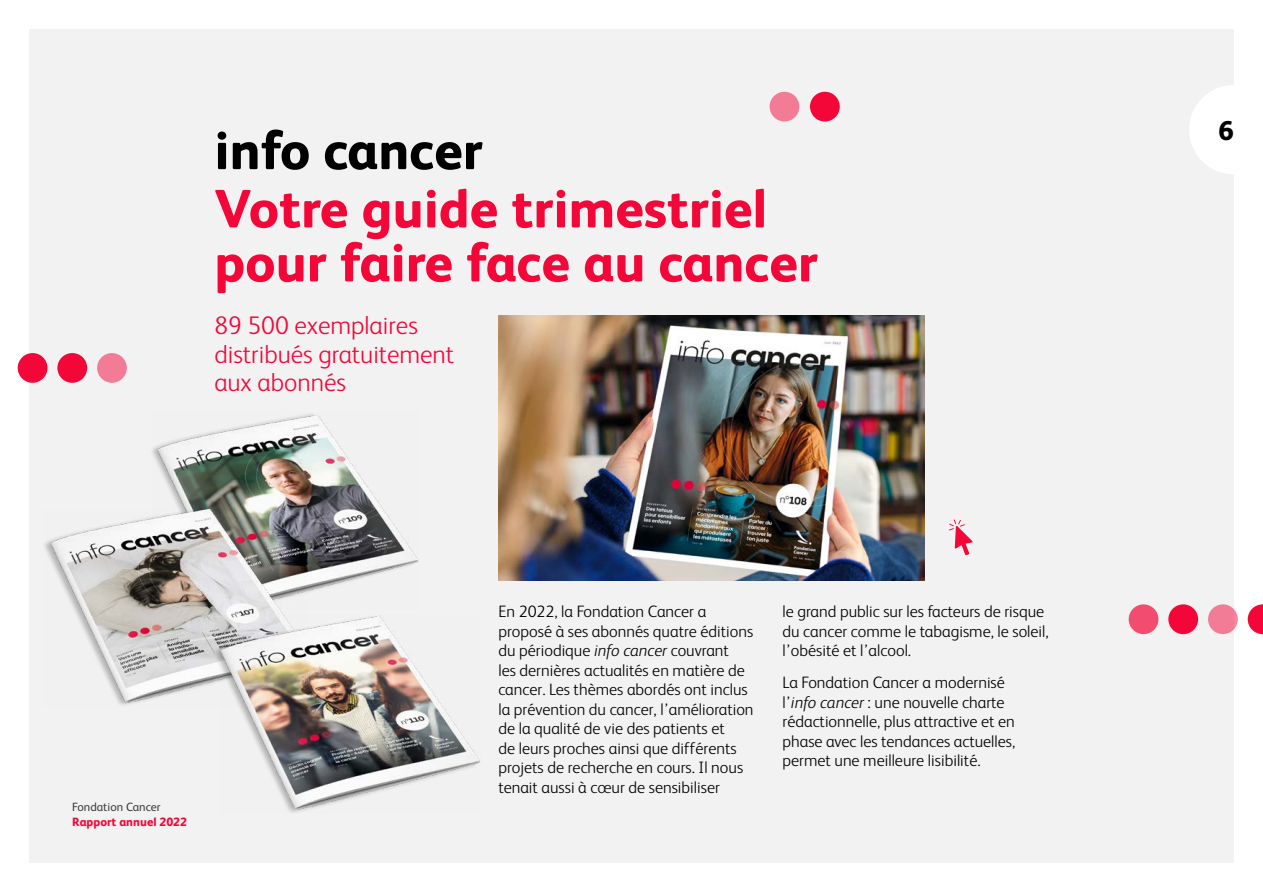
<style>
.page{position:relative;width:1263px;height:893px;background:#fff}
.page>*{position:absolute;margin:0;border:0;box-sizing:border-box;transform-origin:0 0}
.t1{font:800 54px/54px "FS Albert";color:#f20738}
.t2{font:800 54px "FS Albert";color:#000}
.t3{font:800 27px "FS Albert";color:#000}
.t4{font:300 25.5px/28.5px "FS Albert";color:#f20738}
.t5{font:300 16.5px/19.5px "FS Albert";color:#000}
.t6{font:800 12px "FS Albert";color:#f20738}
.t7{font:12px "FS Albert";color:#3c3c3b}
.s1{font-style:italic}
</style>
<div class="page">
<div style="left:30px;top:30px;width:1204px;height:833px;background:#f2f2f2"></div>
<div style="left:57px;top:353px;width:30px;height:30px;background:#f20738;border-radius:50%"></div>
<div style="left:97px;top:353px;width:30px;height:30px;background:#f27c95;border-radius:50%"></div>
<div style="left:18px;top:353px;width:29px;height:30px;background:#f20738;border-radius:50%"></div>
<div style="left:1168px;top:604px;width:30px;height:30px;background:#f20738;border-radius:50%"></div>
<div style="left:1208px;top:604px;width:30px;height:30px;background:#f27c95;border-radius:50%"></div>
<div style="left:1129px;top:604px;width:29px;height:30px;background:#f24d70;border-radius:50%"></div>
<svg style="left:1248px;top:604px;width:15px;height:30px"></svg>
<div style="left:770px;top:92px;width:29px;height:30px;background:#f27c95;border-radius:50%"></div>
<div style="left:810px;top:92px;width:30px;height:30px;background:#f20738;border-radius:50%"></div>
<img style="left:152px;top:414px;width:266px;height:178px">
<div style="left:42px;top:506px;width:265px;height:201px;background:#000;opacity:.25"></div>
<img style="left:43px;top:509px;width:263px;height:198px">
<div style="left:212px;top:614px;width:267px;height:201px;background:#000;opacity:.25"></div>
<img style="left:219px;top:615px;width:261px;height:198px">
<img style="left:498px;top:315px;width:426px;height:265px">
<svg style="left:949px;top:519px;width:24px;height:36px"></svg>
<svg style="left:1189px;top:85px;width:45px;height:89px"></svg>
<h1 class="t2" style="left:214px;top:111px;width:270px">info cancer</h1>
<h1 class="t1" style="left:214px;top:179px;width:605px">Votre guide trimestriel pour faire face au cancer</h1>
<h3 class="t4" style="left:214px;top:310px;width:241px">89 500 exemplaires distribués gratuitement aux abonnés</h3>
<p class="t7" style="left:72px;top:799px;width:90px">Fondation Cancer</p>
<p class="t6" style="left:72px;top:813px;width:116px">Rapport annuel 2022</p>
<p class="t5" style="left:498px;top:601px;width:257px">En 2022, la Fondation Cancer a proposé à ses abonnés quatre éditions du périodique <span class="s1">info cancer</span> couvrant<br>les dernières actualités en matière de cancer. Les thèmes abordés ont inclus la prévention du cancer, l’amélioration de la qualité de vie des patients et<br>de leurs proches ainsi que différents projets de recherche en cours. Il nous tenait aussi à cœur de sensibiliser</p>
<p class="t5" style="left:782px;top:601px;width:268px">le grand public sur les facteurs de risque du cancer comme le tabagisme, le soleil, l’obésité et l’alcool.</p>
<p class="t5" style="left:782px;top:672px;width:234px">La Fondation Cancer a modernisé l’<span class="s1">info cancer</span> : une nouvelle charte rédactionnelle, plus attractive et en phase avec les tendances actuelles, permet une meilleure lisibilité.</p>
<h2 class="t3" style="left:1218px;top:111px;width:17px">6</h2>
</div>
